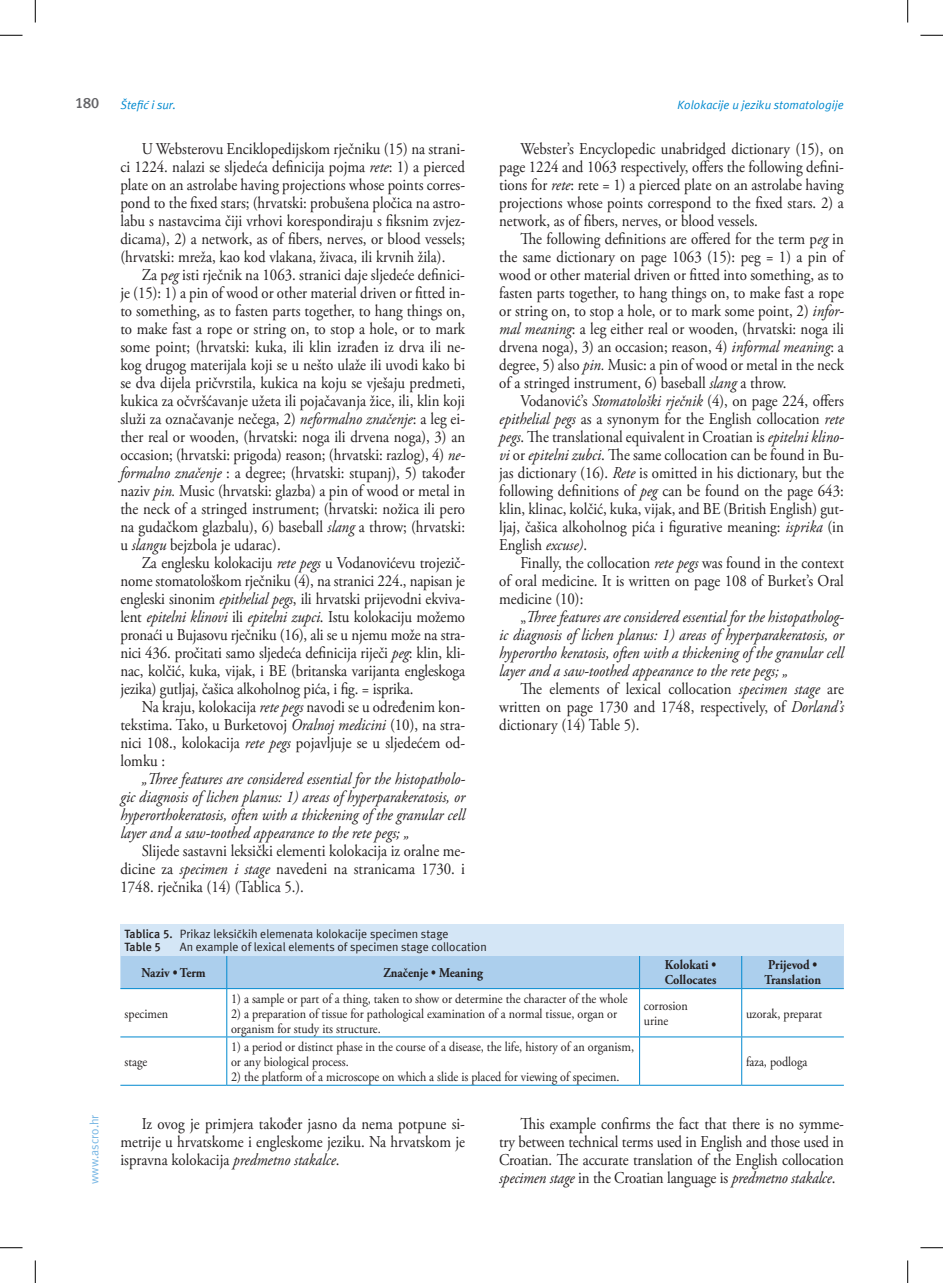
<style>
.page{position:relative;width:943px;height:1283px;background:#fff}
.page>*{position:absolute;margin:0;border:0;box-sizing:border-box;transform-origin:0 0}
.t1{font:16.5px/18px "Adobe Garamond Pro";color:#231f20;text-align:justify;scale:.9 1}
.t2{font:italic 16.5px/18px "Adobe Garamond Pro";color:#231f20;text-align:justify;scale:.9 1}
.t3{font:700 15px "Meta ASC";color:#636366}
.t4{font:13.5px/15px "Adobe Garamond Pro";color:#231f20;scale:.9 1}
.t5{font:700 13.5px/15px "Adobe Garamond Pro";color:#231f20;scale:.9 1}
.t6{font:12px/13.5px "Meta ASC";color:#231f20}
.t7{font:italic 12px "Meta ASC";color:#0089cf}
.t8{font:12px "Meta ASC";color:#77b6e4}
.s1{font-style:italic}
.s2{font-style:normal}
.s3{font-weight:700}
</style>
<div class="page">
<div style="left:120px;top:955px;width:723px;height:33px;background:#accfed"></div>
<hr style="left:226px;top:955px;width:1px;height:33px;background:#0089cf">
<hr style="left:639px;top:955px;width:1px;height:33px;background:#0089cf">
<hr style="left:741px;top:955px;width:1px;height:33px;background:#0089cf">
<hr style="left:120px;top:988px;width:107px;height:1px;background:#0089cf">
<hr style="left:227px;top:988px;width:412px;height:1px;background:#0089cf">
<hr style="left:226px;top:988px;width:1px;height:48px;background:#0089cf">
<hr style="left:639px;top:988px;width:102px;height:1px;background:#0089cf">
<hr style="left:639px;top:988px;width:1px;height:48px;background:#0089cf">
<hr style="left:741px;top:988px;width:102px;height:1px;background:#0089cf">
<hr style="left:741px;top:988px;width:1px;height:48px;background:#0089cf">
<hr style="left:120px;top:1036px;width:107px;height:1px;background:#0089cf">
<hr style="left:227px;top:1036px;width:412px;height:1px;background:#0089cf">
<hr style="left:226px;top:1037px;width:1px;height:47px;background:#0089cf">
<hr style="left:639px;top:1036px;width:102px;height:1px;background:#0089cf">
<hr style="left:639px;top:1037px;width:1px;height:47px;background:#0089cf">
<hr style="left:741px;top:1036px;width:102px;height:1px;background:#0089cf">
<hr style="left:741px;top:1037px;width:1px;height:47px;background:#0089cf">
<hr style="left:120px;top:1084px;width:107px;height:1px;background:#0089cf">
<hr style="left:227px;top:1084px;width:412px;height:1px;background:#0089cf">
<hr style="left:639px;top:1084px;width:102px;height:1px;background:#0089cf">
<hr style="left:741px;top:1084px;width:102px;height:1px;background:#0089cf">
<div style="left:120px;top:923px;width:723px;height:32px;background:#d4e6f6"></div>
<svg style="left:0;top:35px;width:22px;height:1px"></svg>
<svg style="left:920px;top:35px;width:22px;height:1px"></svg>
<svg style="left:0;top:1247px;width:22px;height:1px"></svg>
<svg style="left:920px;top:1247px;width:22px;height:1px"></svg>
<svg style="left:35px;top:0;width:1px;height:23px"></svg>
<svg style="left:35px;top:1260px;width:1px;height:22px"></svg>
<svg style="left:907px;top:0;width:1px;height:23px"></svg>
<svg style="left:907px;top:1260px;width:1px;height:22px"></svg>
<p class="t7" style="left:120px;top:97px;width:57px">Štefić i sur.</p>
<p class="t1" style="left:120px;top:140px;width:384px;text-indent:21px">U Websterovu Enciklopedijskom rječniku (15) na strani&shy;ci 1224. nalazi se sljedeća definicija pojma <span class="s1">rete</span>: 1) a pierced plate on an astrolabe having projections whose points corres&shy;pond to the fixed stars; (hrvatski: probušena pločica na astro&shy;labu s nastavcima čiji vrhovi korespondiraju s fiksnim zvjez&shy;dicama), 2) a network, as of fibers, nerves, or blood vessels; (hrvatski: mreža, kao kod vlakana, živaca, ili krvnih žila).</p>
<p class="t1" style="left:120px;top:266px;width:384px;text-indent:21px">Za p<span class="s1">eg</span> isti rječnik na 1063. stranici daje sljedeće definici&shy;je (15): 1) a pin of wood or other material driven or fitted in&shy;to something, as to fasten parts together, to hang things on, to make fast a rope or string on, to stop a hole, or to mark some point; (hrvatski: kuka, ili klin izrađen iz drva ili ne&shy;kog drugog materijala koji se u nešto ulaže ili uvodi kako bi se dva dijela pričvrstila, kukica na koju se vješaju predmeti, kukica za očvršćavanje užeta ili pojačavanja žice, ili, klin koji služi za označavanje nečega, 2) <span class="s1">neformalno značenje</span>: a leg ei&shy;ther real or wooden, (hrvatski: noga ili drvena noga), 3) an occasion; (hrvatski: prigoda) reason; (hrvatski: razlog), 4) <span class="s1">ne&shy;formalno značenje</span> : a degree; (hrvatski: stupanj), 5) također naziv <span class="s1">pin.</span> Music (hrvatski: glazba) a pin of wood or metal in the neck of a stringed instrument; (hrvatski: nožica ili pero na gudačkom glazbalu), 6) baseball <span class="s1">slang</span> a throw; (hrvatski: u <span class="s1">slangu</span> bejzbola je udarac).</p>
<p class="t1" style="left:120px;top:554px;width:384px;text-indent:21px">Za englesku kolokaciju <span class="s1">rete pegs</span> u Vodanovićevu trojezič&shy;nome stomatološkom rječniku (4), na stranici 224., napisan je engleski sinonim <span class="s1">epithelial pegs</span>, ili hrvatski prijevodni ekviva&shy;lent <span class="s1">epitelni klinovi</span> ili <span class="s1">epitelni zupci</span>. Istu kolokaciju možemo pronaći u Bujasovu rječniku (16), ali se u njemu može na stra&shy;nici 436. pročitati samo sljedeća definicija riječi <span class="s1">peg</span>: klin, kli&shy;nac, kolčić, kuka, vijak, i BE (britanska varijanta engleskoga jezika) gutljaj, čašica alkoholnog pića, i fig. = isprika.</p>
<p class="t1" style="left:120px;top:698px;width:384px;text-indent:21px">Na kraju, kolokacija <span class="s1">rete pegs</span> navodi se u određenim kon&shy;tekstima. Tako, u Burketovoj <span class="s1">Oralnoj medicini</span> (10), na stra&shy;nici 108., kolokacija <span class="s1">rete pegs</span> pojavljuje se u sljedećem od&shy;lomku :</p>
<p class="t2" style="left:120px;top:770px;width:384px;text-indent:21px">„Three features are considered essential for the histopatholo&shy;gic diagnosis of lichen planus: 1) areas of hyperparakeratosis, or hyperorthokeratosis, often with a thickening of the granular cell layer and a saw-toothed appearance to the rete pegs; „</p>
<p class="t1" style="left:120px;top:842px;width:384px;text-indent:21px">Slijede sastavni leksički elementi kolokacija iz oralne me&shy;dicine za <span class="s1">specimen i stage</span> navedeni na stranicama 1730. i 1748. rječnika (14) (Tablica 5.).</p>
<p class="t3" style="left:75px;top:94px;width:26px">180</p>
<p class="t7" style="left:677px;top:97px;width:168px">Kolokacije u jeziku stomatologije</p>
<p class="t1" style="left:499px;top:140px;width:384px;text-indent:21px">Webster’s Encyclopedic unabridged dictionary (15), on page 1224 and 1063 respectively, offers the following defini&shy;tions for <span class="s1">rete</span>: rete = 1) a pierced plate on an astrolabe having projections whose points correspond to the fixed stars. 2) a network, as of fibers, nerves, or blood vessels.</p>
<p class="t1" style="left:499px;top:230px;width:384px;text-indent:21px">The following definitions are offered for the term p<span class="s1">eg</span> in the same dictionary on page 1063 (15): peg = 1) a pin of wood or other material driven or fitted into something, as to fasten parts together, to hang things on, to make fast a rope or string on, to stop a hole, or to mark some point, 2) <span class="s1">infor&shy;mal meaning</span>: a leg either real or wooden, (hrvatski: noga ili drvena noga), 3) an occasion; reason, 4) <span class="s1">informal meaning</span>: a degree, 5) also <span class="s1">pin.</span> Music: a pin of wood or metal in the neck of a stringed instrument, 6) baseball <span class="s1">slang</span> a throw.</p>
<p class="t1" style="left:499px;top:392px;width:384px;text-indent:21px">Vodanović’s <span class="s1">Stomatološki rječnik</span> (4), on page 224, offers <span class="s1">epithelial pegs</span> as a synonym for the English collocation <span class="s1">rete pegs</span>. The translational equivalent in Croatian is <span class="s1">epitelni klino&shy;vi</span> or <span class="s1">epitelni zubci</span>. The same collocation can be found in Bu&shy;jas dictionary (16). <span class="s1">Rete</span> is omitted in his dictionary, but the following definitions of <span class="s1">peg</span> can be found on the page 643: klin, klinac, kolčić, kuka, vijak, and BE (British English) gut&shy;ljaj, čašica alkoholnog pića i figurative meaning: <span class="s1">isprika</span> (in English <span class="s1">excuse)</span>.</p>
<p class="t1" style="left:499px;top:554px;width:384px;text-indent:21px">Finally, the collocation <span class="s1">rete pegs</span> was found in the context of oral medicine. It is written on page 108 of Burket’s Oral medicine (10):</p>
<p class="t2" style="left:499px;top:608px;width:384px;text-indent:21px"><span class="s2">„</span>Three features are considered essential for the histopatholog&shy;ic diagnosis of lichen planus: 1) areas of hyperparakeratosis, or hyperortho keratosis, often with a thickening of the granular cell layer and a saw-toothed appearance to the rete pegs; „</p>
<p class="t1" style="left:499px;top:680px;width:384px;text-indent:21px">The elements of lexical collocation <span class="s1">specimen stage</span> are written on page 1730 and 1748, respectively, of <span class="s1">Dorland’s </span>dictionary (14) Table 5).</p>
<p class="t6" style="left:125px;top:926px;width:325px"><span class="s3">Tablica 5.</span> Prikaz leksičkih elemenata kolokacije specimen stage<br><span class="s3">Table 5</span></p>
<p class="t6" style="left:180px;top:940px;width:308px">An example of lexical elements of specimen stage collocation</p>
<p class="t5" style="left:141px;top:965px;width:73px">Naziv • Term</p>
<p class="t5" style="left:383px;top:965px;width:112px">Značenje • Meaning</p>
<p class="t5" style="left:664px;top:957px;width:59px">Kolokati •<br>Collocates</p>
<p class="t5" style="left:764px;top:957px;width:64px">Prijevod •<br>Translation</p>
<p class="t4" style="left:125px;top:1006px;width:50px">specimen</p>
<p class="t4" style="left:231px;top:991px;width:442px">1) a sample or part of a thing, taken to show or determine the character of the whole</p>
<p class="t4" style="left:231px;top:1006px;width:430px">2) a preparation of tissue for pathological examination of a normal tissue, organ or organism for study its structure.</p>
<p class="t4" style="left:643px;top:998px;width:50px">corrosion urine</p>
<p class="t4" style="left:745px;top:1006px;width:86px">uzorak, preparat</p>
<p class="t8" style="left:87px;top:1183px;width:71px;rotate:-90deg">www.ascro.hr</p>
<p class="t4" style="left:125px;top:1054px;width:27px">stage</p>
<p class="t4" style="left:231px;top:1039px;width:449px">1) a period or distinct phase in the course of a disease, the life, history of an organism, or any biological process.</p>
<p class="t4" style="left:231px;top:1069px;width:433px">2) the platform of a microscope on which a slide is placed for viewing of specimen.</p>
<p class="t4" style="left:745px;top:1054px;width:70px">faza, podloga</p>
<p class="t1" style="left:120px;top:1115px;width:384px;text-indent:21px">Iz ovog je primjera također jasno da nema potpune si&shy;metrije u hrvatskome i engleskome jeziku. Na hrvatskom je ispravna kolokacija <span class="s1">predmetno stakalce</span>.</p>
<p class="t1" style="left:499px;top:1115px;width:384px;text-indent:21px">This example confirms the fact that there is no symme&shy;try between technical terms used in English and those used in Croatian. The accurate translation of the English collocation <span class="s1">specimen stage</span> in the Croatian language is <span class="s1">predmetno stakalce</span>.</p>
</div>
